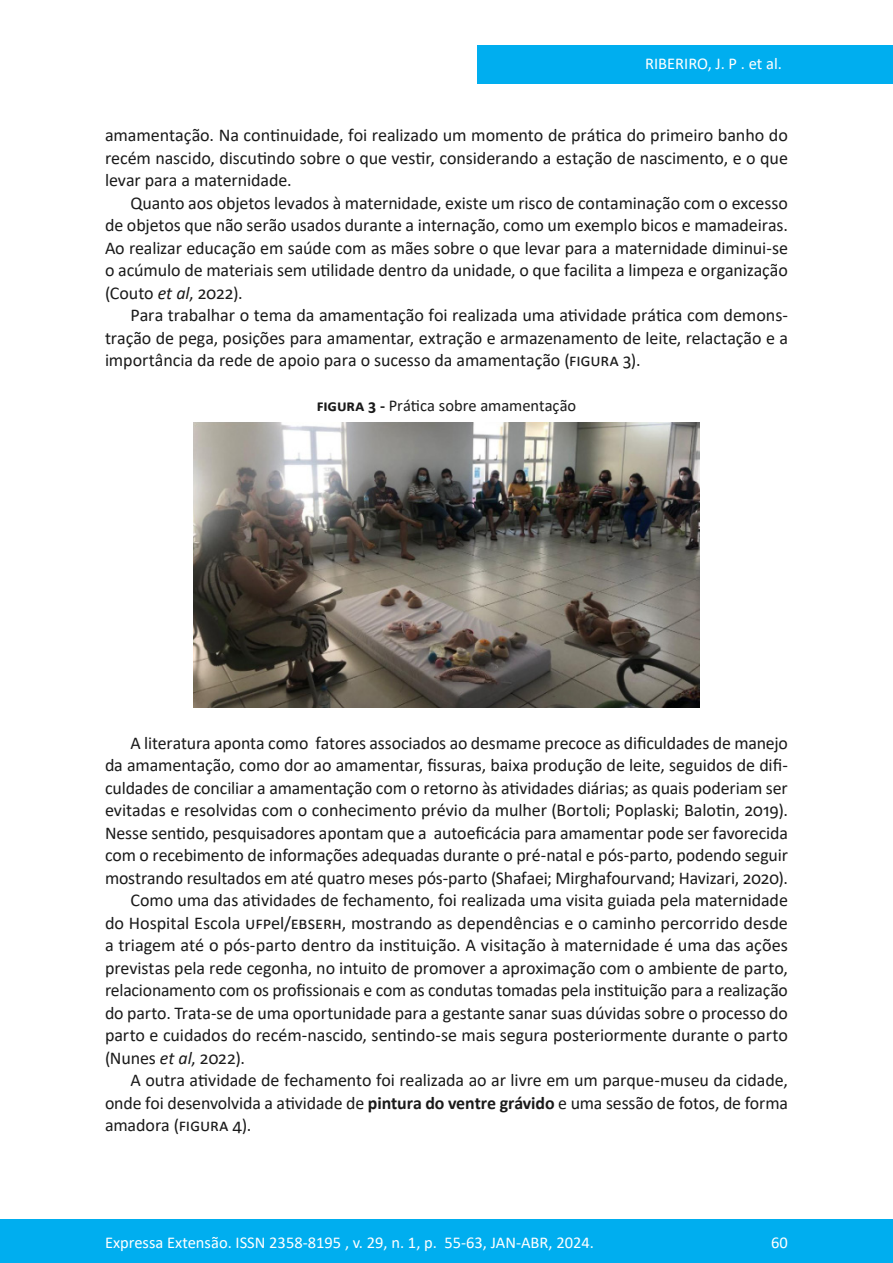
<style>
.page{position:relative;width:893px;height:1263px;background:#fff}
.page>*{position:absolute;margin:0;border:0;box-sizing:border-box;transform-origin:0 0}
.Principal_-_Texto{font:18px/22.5px "Calibri";letter-spacing:-.005em;color:#1a1a1a;text-align:justify}
.t1{font:16.5px "Calibri";color:#fff}
.Imagens_-_Título{font:16.5px "Calibri";color:#1a1a1a}
.s1{font-style:italic}
.s2{font-weight:700}
</style>
<div class="page">
<div style="left:477px;top:45px;width:416px;height:39px;background:#00aeef"></div>
<div style="left:0;top:1219px;width:893px;height:44px;background:#00aeef"></div>
<img style="left:194px;top:422px;width:505px;height:285px">
<p class="t1" style="left:645px;top:52px;width:138px">RIBERIRO, J. P . et al.</p>
<p class="Principal_-_Texto" style="left:105px;top:123px;width:684px">amamentação. Na continuidade, foi realizado um momento de prática do primeiro banho do recém nascido, discutindo sobre o que vestir, considerando a estação de nascimento, e o que levar para a maternidade.</p>
<p class="Principal_-_Texto" style="left:105px;top:191px;width:684px;text-indent:26px">Quanto aos objetos levados à maternidade, existe um risco de contaminação com o excesso de objetos que não serão usados durante a internação, como um exemplo bicos e mamadeiras.<br>Ao realizar educação em saúde com as mães sobre o que levar para a maternidade diminui-se o acúmulo de materiais sem utilidade dentro da unidade, o que facilita a limpeza e organização (Couto <span class="s1">et al</span>, 2022).</p>
<p class="Principal_-_Texto" style="left:105px;top:303px;width:684px;text-indent:26px">Para trabalhar o tema da amamentação foi realizada uma atividade prática com demons&shy;tração de pega, posições para amamentar, extração e armazenamento de leite, relactação e a importância da rede de apoio para o sucesso da amamentação (FIGURA 3).</p>
<p class="Imagens_-_Título" style="left:317px;top:394px;width:261px"><span class="s2">FIGURA 3 -</span> Prática sobre amamentação</p>
<p class="Principal_-_Texto" style="left:105px;top:731px;width:684px;text-indent:26px">A literatura aponta como fatores associados ao desmame precoce as dificuldades de manejo da amamentação, como dor ao amamentar, fissuras, baixa produção de leite, seguidos de difi&shy;culdades de conciliar a amamentação com o retorno às atividades diárias; as quais poderiam ser evitadas e resolvidas com o conhecimento prévio da mulher (Bortoli; Poplaski; Balotin, 2019).<br>Nesse sentido, pesquisadores apontam que a autoeficácia para amamentar pode ser favorecida com o recebimento de informações adequadas durante o pré-natal e pós-parto, podendo seguir mostrando resultados em até quatro meses pós-parto (Shafaei; Mirghafourvand; Havizari, 2020).</p>
<p class="Principal_-_Texto" style="left:105px;top:888px;width:684px;text-indent:26px">Como uma das atividades de fechamento, foi realizada uma visita guiada pela maternidade do Hospital Escola UFPel/EBSERH, mostrando as dependências e o caminho percorrido desde a triagem até o pós-parto dentro da instituição. A visitação à maternidade é uma das ações previstas pela rede cegonha, no intuito de promover a aproximação com o ambiente de parto, relacionamento com os profissionais e com as condutas tomadas pela instituição para a realização do parto. Trata-se de uma oportunidade para a gestante sanar suas dúvidas sobre o processo do parto e cuidados do recém-nascido, sentindo-se mais segura posteriormente durante o parto (Nunes <span class="s1">et al</span>, 2022).</p>
<p class="Principal_-_Texto" style="left:105px;top:1068px;width:684px;text-indent:26px">A outra atividade de fechamento foi realizada ao ar livre em um parque-museu da cidade, onde foi desenvolvida a atividade de <span class="s2">pintura do ventre grávido</span> e uma sessão de fotos, de forma amadora (FIGURA 4).</p>
<p class="t1" style="left:105px;top:1230px;width:491px">Expressa Extensão. ISSN 2358-8195 , v. 29, n. 1, p. 55-63, JAN-ABR, 2024.</p>
<p class="t1" style="left:771px;top:1230px;width:18px">60</p>
</div>
